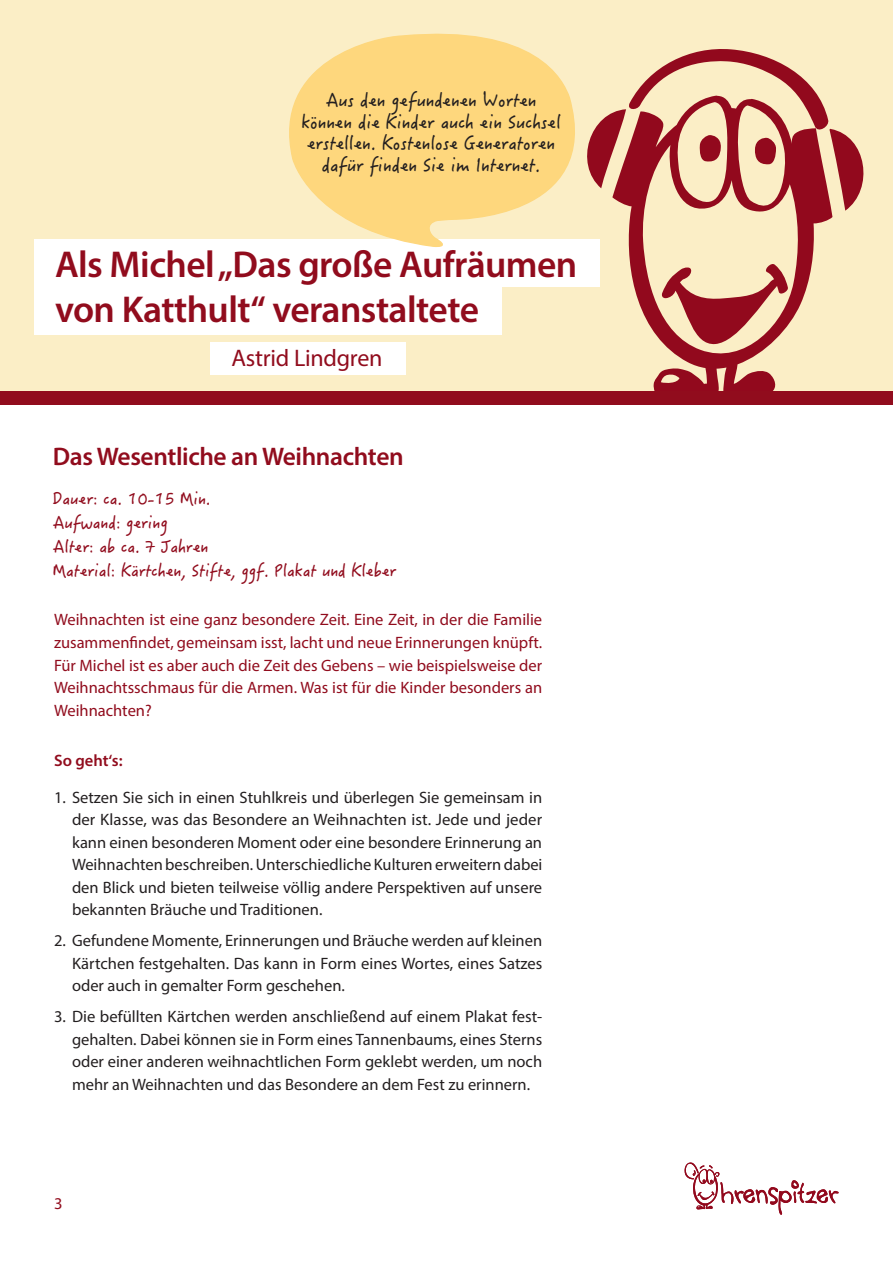
<style>
.page{position:relative;width:893px;height:1263px;background:#fff}
.page>*{position:absolute;margin:0;border:0;box-sizing:border-box;transform-origin:0 0}
.t1{font:600 37.5px/45px "Myriad Pro";letter-spacing:-.015em;color:#910c1d}
.t2{font:600 25.5px "Myriad Pro";letter-spacing:-.015em;color:#910c1d}
.t3{font:24px "Myriad Pro";letter-spacing:-.01em;color:#910c1d}
.t4{font:18px/21.6px "Hanzi Pen SC W5";color:#231f20;text-align:center}
.t5{font:16.5px/22.5px "Myriad Pro";color:#231f20;text-align:justify}
.t6{font:16.5px/22.5px "Myriad Pro";color:#910c1d;text-align:justify}
.t7{font:16.5px/24px "Hanzi Pen SC W5";color:#910c1d}
.t8{font:600 16.5px "Myriad Pro";color:#910c1d}
</style>
<div class="page">
<div style="left:0;top:0;width:893px;height:397px;background:#fbeec6"></div>
<svg style="left:603px;top:49px;width:261px;height:162px"></svg>
<svg style="left:612px;top:96px;width:220px;height:295px"></svg>
<div style="left:0;top:391px;width:893px;height:14px;background:#910c1d"></div>
<div style="left:34px;top:287px;width:468px;height:48px;background:#fff"></div>
<div style="left:210px;top:342px;width:196px;height:33px;background:#fff"></div>
<svg style="left:684px;top:1162px;width:154px;height:53px"></svg>
<div style="left:34px;top:239px;width:566px;height:48px;background:#fff"></div>
<svg style="left:289px;top:33px;width:314px;height:214px"></svg>
<p class="t4" style="left:301px;top:89px;width:261px">Aus den gefundenen Worten können die Kinder auch ein Suchsel erstellen. Kostenlose Generatoren dafür finden Sie im Internet.</p>
<h1 class="t1" style="left:55px;top:241px;width:524px">Als Michel „Das große Aufräumen von Katthult“ veranstaltete</h1>
<h3 class="t3" style="left:232px;top:343px;width:152px">Astrid Lindgren</h3>
<h2 class="t2" style="left:53px;top:440px;width:352px">Das Wesentliche an Weihnachten</h2>
<p class="t7" style="left:53px;top:486px;width:345px">Dauer: ca. 10-15 Min.<br>Aufwand: gering<br>Alter: ab ca. 7 Jahren<br>Material: Kärtchen, Stifte, ggf. Plakat und Kleber</p>
<p class="t6" style="left:54px;top:608px;width:490px">Weihnachten ist eine ganz besondere Zeit. Eine Zeit, in der die Familie zusammenfindet, gemeinsam isst, lacht und neue Erinnerungen knüpft.<br>Für Michel ist es aber auch die Zeit des Gebens – wie beispielsweise der Weihnachtsschmaus für die Armen. Was ist für die Kinder besonders an Weihnachten?</p>
<p class="t8" style="left:54px;top:749px;width:70px">So geht‘s:</p>
<p class="t5" style="left:72px;top:785px;width:472px;text-indent:-18px">1. Setzen Sie sich in einen Stuhlkreis und überlegen Sie gemeinsam in der Klasse, was das Besondere an Weihnachten ist. Jede und jeder kann einen besonderen Moment oder eine besondere Erinnerung an Weihnachten beschreiben. Unterschiedliche Kulturen erweitern dabei den Blick und bieten teilweise völlig andere Perspektiven auf unsere bekannten Bräuche und Traditionen.</p>
<p class="t5" style="left:72px;top:929px;width:472px;text-indent:-18px">2. Gefundene Momente, Erinnerungen und Bräuche werden auf kleinen Kärtchen festgehalten. Das kann in Form eines Wortes, eines Satzes oder auch in gemalter Form geschehen.</p>
<p class="t5" style="left:72px;top:1005px;width:472px;text-indent:-18px">3. Die befüllten Kärtchen werden anschließend auf einem Plakat fest&shy;gehalten. Dabei können sie in Form eines Tannenbaums, eines Sterns oder einer anderen weihnachtlichen Form geklebt werden, um noch mehr an Weihnachten und das Besondere an dem Fest zu erinnern.</p>
<p class="t6" style="left:54px;top:1192px;width:10px">3</p>
</div>
